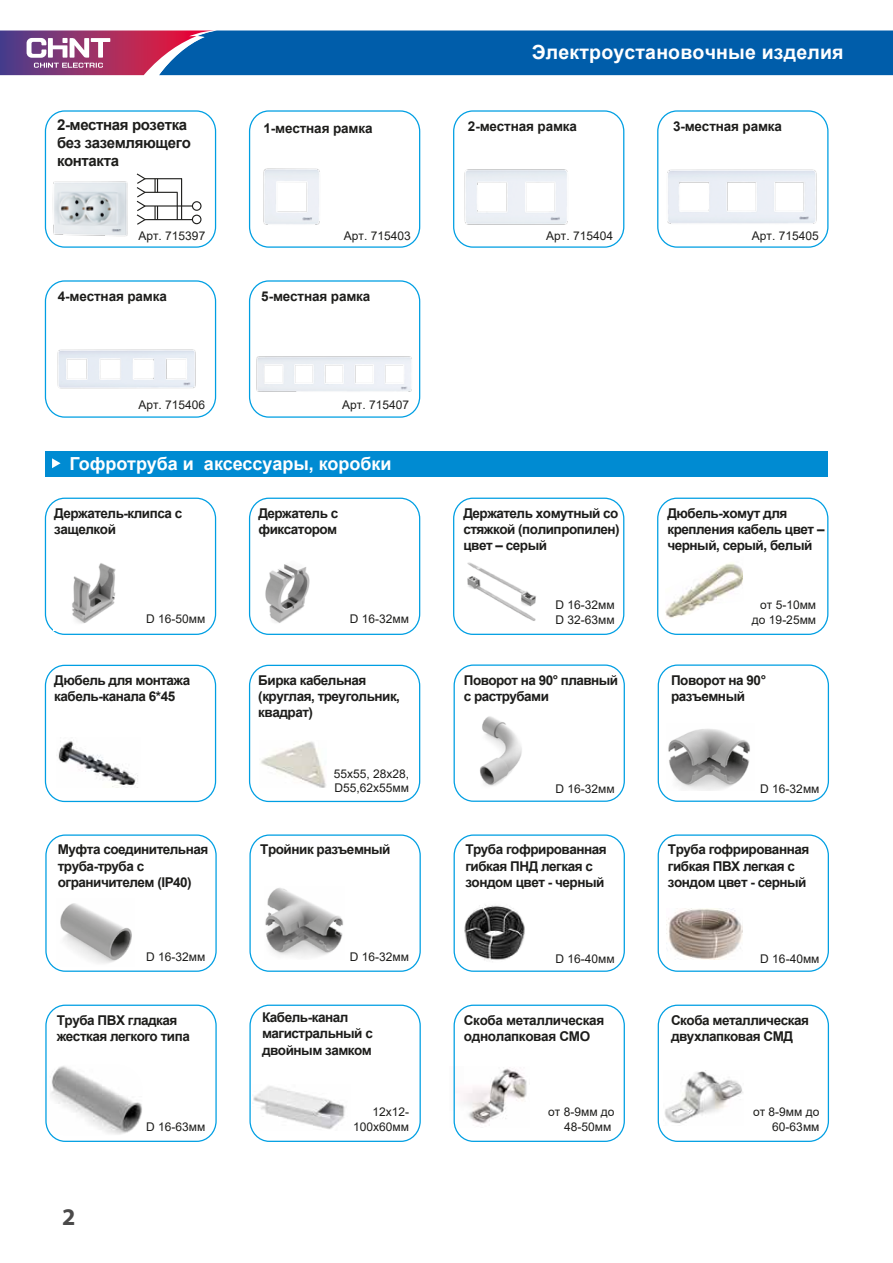
<style>
.page{position:relative;width:893px;height:1263px;background:#fff}
.page>*{position:absolute;margin:0;border:0;box-sizing:border-box;transform-origin:0 0}
.t1{font:700 24px "Myriad Pro";color:#4b4a4a}
.t2{font:700 19.5px "Arial";letter-spacing:.01em;color:#fff}
.t3{font:700 18px "Arial";color:#fff}
.t4{font:700 15px/18px "Arial";letter-spacing:-.025em;color:#1d1d1b}
.t5{font:700 13.5px/16.2px "Arial";letter-spacing:-.035em;color:#1d1d1b}
.t6{font:700 13.5px "Arial";letter-spacing:-.01em;color:#1d1d1b}
.t7{font:12px/14.4px "Arial";color:#1d1d1b;text-align:right}
</style>
<div class="page">
<img style="left:47px;top:1066px;width:95px;height:69px">
<img style="left:665px;top:1071px;width:78px;height:52px">
<img style="left:453px;top:1066px;width:74px;height:62px">
<img style="left:253px;top:1086px;width:93px;height:45px">
<svg style="left:0;top:31px;width:893px;height:44px;background:#225ba2"></svg>
<div style="left:45px;top:110px;width:171px;height:138px;border:1px solid #009fe3;border-radius:20px"></div>
<div style="left:454px;top:664px;width:171px;height:138px;border:1px solid #009fe3;border-radius:20px"></div>
<div style="left:658px;top:664px;width:171px;height:138px;border:1px solid #009fe3;border-radius:20px"></div>
<div style="left:249px;top:280px;width:171px;height:138px;border:1px solid #009fe3;border-radius:20px"></div>
<div style="left:45px;top:280px;width:171px;height:138px;border:1px solid #009fe3;border-radius:20px"></div>
<div style="left:45px;top:834px;width:172px;height:138px;border:1px solid #009fe3;border-radius:20px"></div>
<div style="left:454px;top:834px;width:171px;height:138px;border:1px solid #009fe3;border-radius:20px"></div>
<div style="left:249px;top:834px;width:172px;height:138px;border:1px solid #009fe3;border-radius:20px"></div>
<div style="left:453px;top:110px;width:171px;height:138px;border:1px solid #009fe3;border-radius:20px"></div>
<div style="left:657px;top:110px;width:171px;height:138px;border:1px solid #009fe3;border-radius:20px"></div>
<div style="left:249px;top:110px;width:171px;height:138px;border:1px solid #009fe3;border-radius:20px"></div>
<div style="left:658px;top:834px;width:171px;height:138px;border:1px solid #009fe3;border-radius:20px"></div>
<div style="left:454px;top:1004px;width:171px;height:138px;border:1px solid #009fe3;border-radius:20px"></div>
<div style="left:658px;top:1004px;width:171px;height:138px;border:1px solid #009fe3;border-radius:20px"></div>
<div style="left:249px;top:1004px;width:172px;height:138px;border:1px solid #009fe3;border-radius:20px"></div>
<div style="left:45px;top:1004px;width:172px;height:138px;border:1px solid #009fe3;border-radius:20px"></div>
<div style="left:45px;top:498px;width:171px;height:137px;border:1px solid #009fe3;border-radius:20px"></div>
<div style="left:453px;top:498px;width:171px;height:137px;border:1px solid #009fe3;border-radius:20px"></div>
<div style="left:249px;top:498px;width:171px;height:137px;border:1px solid #009fe3;border-radius:20px"></div>
<div style="left:657px;top:498px;width:171px;height:137px;border:1px solid #009fe3;border-radius:20px"></div>
<div style="left:45px;top:665px;width:171px;height:137px;border:1px solid #009fe3;border-radius:20px"></div>
<div style="left:249px;top:665px;width:171px;height:137px;border:1px solid #009fe3;border-radius:20px"></div>
<div style="left:45px;top:451px;width:782px;height:25px;background:#008bd2"></div>
<svg style="left:52px;top:458px;width:9px;height:10px"></svg>
<hr style="left:145px;top:205px;width:48px;height:2px;background:#1d1d1b">
<div style="left:192px;top:201px;width:10px;height:10px;border:1px solid #1d1d1b;border-radius:50%"></div>
<hr style="left:145px;top:219px;width:47px;height:1px;background:#1d1d1b">
<div style="left:192px;top:215px;width:9px;height:9px;border:1px solid #1d1d1b;border-radius:50%"></div>
<svg style="left:154px;top:206px;width:4px;height:14px"></svg>
<hr style="left:145px;top:178px;width:37px;height:1px;background:#1d1d1b">
<hr style="left:145px;top:192px;width:33px;height:1px;background:#1d1d1b">
<svg style="left:154px;top:179px;width:4px;height:13px"></svg>
<svg style="left:177px;top:192px;width:1px;height:27px"></svg>
<hr style="left:181px;top:179px;width:1px;height:41px;background:#1d1d1b">
<svg style="left:136px;top:173px;width:11px;height:52px"></svg>
<img style="left:54px;top:563px;width:62px;height:68px">
<img style="left:256px;top:556px;width:62px;height:71px;border-radius:31px">
<img style="left:467px;top:562px;width:69px;height:59px">
<img style="left:665px;top:563px;width:78px;height:55px">
<img style="left:58px;top:741px;width:80px;height:47px">
<img style="left:261px;top:741px;width:65px;height:47px">
<img style="left:480px;top:716px;width:42px;height:70px">
<img style="left:668px;top:729px;width:82px;height:62px">
<img style="left:60px;top:903px;width:72px;height:60px">
<img style="left:265px;top:888px;width:78px;height:70px">
<img style="left:464px;top:901px;width:61px;height:62px;border-radius:31px">
<img style="left:666px;top:908px;width:76px;height:52px">
<img style="left:57px;top:349px;width:139px;height:40px">
<img style="left:256px;top:356px;width:156px;height:36px">
<img style="left:263px;top:168px;width:57px;height:57px">
<img style="left:464px;top:169px;width:104px;height:56px">
<img style="left:667px;top:169px;width:150px;height:55px">
<img style="left:48px;top:181px;width:80px;height:60px">
<p class="t4" style="left:57px;top:116px;width:135px">2-местная розетка без заземляющего контакта</p>
<h2 class="t2" style="left:532px;top:38px;width:313px">Электроустановочные изделия</h2>
<p class="t6" style="left:263px;top:119px;width:111px">1-местная рамка</p>
<p class="t6" style="left:468px;top:117px;width:111px">2-местная рамка</p>
<p class="t6" style="left:673px;top:117px;width:111px">3-местная рамка</p>
<p class="t7" style="left:138px;top:228px;width:68px">Арт. 715397</p>
<p class="t7" style="left:344px;top:228px;width:68px">Арт. 715403</p>
<p class="t6" style="left:58px;top:287px;width:111px">4-местная рамка</p>
<p class="t6" style="left:261px;top:287px;width:111px">5-местная рамка</p>
<p class="t7" style="left:138px;top:398px;width:68px">Арт. 715406</p>
<p class="t7" style="left:342px;top:398px;width:68px">Арт. 715407</p>
<h3 class="t3" style="left:70px;top:451px;width:324px">Гофротруба и аксессуары, коробки</h3>
<p class="t7" style="left:546px;top:228px;width:68px">Арт. 715404</p>
<p class="t7" style="left:752px;top:228px;width:68px">Арт. 715405</p>
<p class="t5" style="left:54px;top:505px;width:129px">Держатель-клипса с защелкой</p>
<p class="t5" style="left:463px;top:505px;width:158px;text-align:justify">Держатель хомутный со стяжкой (полипропилен) цвет – серый</p>
<p class="t5" style="left:667px;top:505px;width:159px">Дюбель-хомут для крепления кабель цвет – черный, серый, белый</p>
<p class="t5" style="left:258px;top:505px;width:81px">Держатель с фиксатором</p>
<p class="t7" style="left:146px;top:611px;width:61px">D 16-50мм</p>
<p class="t7" style="left:350px;top:611px;width:61px">D 16-32мм</p>
<p class="t5" style="left:54px;top:672px;width:137px">Дюбель для монтажа кабель-канала 6*45</p>
<p class="t5" style="left:258px;top:672px;width:143px">Бирка кабельная (круглая, треугольник, квадрат)</p>
<p class="t7" style="left:334px;top:766px;width:77px;text-align:left">55х55, 28х28,<br>D55,62x55мм</p>
<p class="t5" style="left:58px;top:842px;width:152px">Муфта соединительная</p>
<p class="t5" style="left:260px;top:842px;width:132px">Тройник разъемный</p>
<p class="t5" style="left:58px;top:858px;width:135px">труба-труба с ограничителем (IP40)</p>
<p class="t7" style="left:555px;top:598px;width:61px;text-align:left">D 16-32мм<br>D 32-63мм</p>
<p class="t7" style="left:752px;top:598px;width:66px">от 5-10мм до 19-25мм</p>
<p class="t5" style="left:464px;top:672px;width:156px">Поворот на 90° плавный с раструбами</p>
<p class="t5" style="left:671px;top:672px;width:97px">Поворот на 90° разъемный</p>
<p class="t7" style="left:555px;top:781px;width:61px">D 16-32мм</p>
<p class="t7" style="left:760px;top:781px;width:61px">D 16-32мм</p>
<p class="t5" style="left:465px;top:842px;width:143px">Труба гофрированная гибкая ПНД легкая с зондом цвет - черный</p>
<p class="t5" style="left:668px;top:842px;width:143px">Труба гофрированная гибкая ПВХ легкая с зондом цвет - серный</p>
<p class="t7" style="left:146px;top:950px;width:61px">D 16-32мм</p>
<p class="t7" style="left:350px;top:950px;width:61px">D 16-32мм</p>
<p class="t7" style="left:555px;top:951px;width:61px">D 16-40мм</p>
<p class="t7" style="left:760px;top:951px;width:61px">D 16-40мм</p>
<p class="t5" style="left:57px;top:1012px;width:135px">Труба ПВХ гладкая жесткая легкого типа</p>
<p class="t5" style="left:262px;top:1009px;width:112px">Кабель-канал магистральный с двойным замком</p>
<p class="t5" style="left:464px;top:1012px;width:142px">Скоба металлическая однолапковая СМО</p>
<p class="t5" style="left:671px;top:1012px;width:139px">Скоба металлическая двухлапковая СМД</p>
<h1 class="t1" style="left:62px;top:1201px;width:15px">2</h1>
<p class="t7" style="left:146px;top:1120px;width:61px">D 16-63мм</p>
<p class="t7" style="left:353px;top:1105px;width:57px">12х12-<br>100х60мм</p>
<p class="t7" style="left:548px;top:1105px;width:68px">от 8-9мм до<br>48-50мм</p>
<p class="t7" style="left:753px;top:1105px;width:68px">от 8-9мм до<br>60-63мм</p>
</div>
